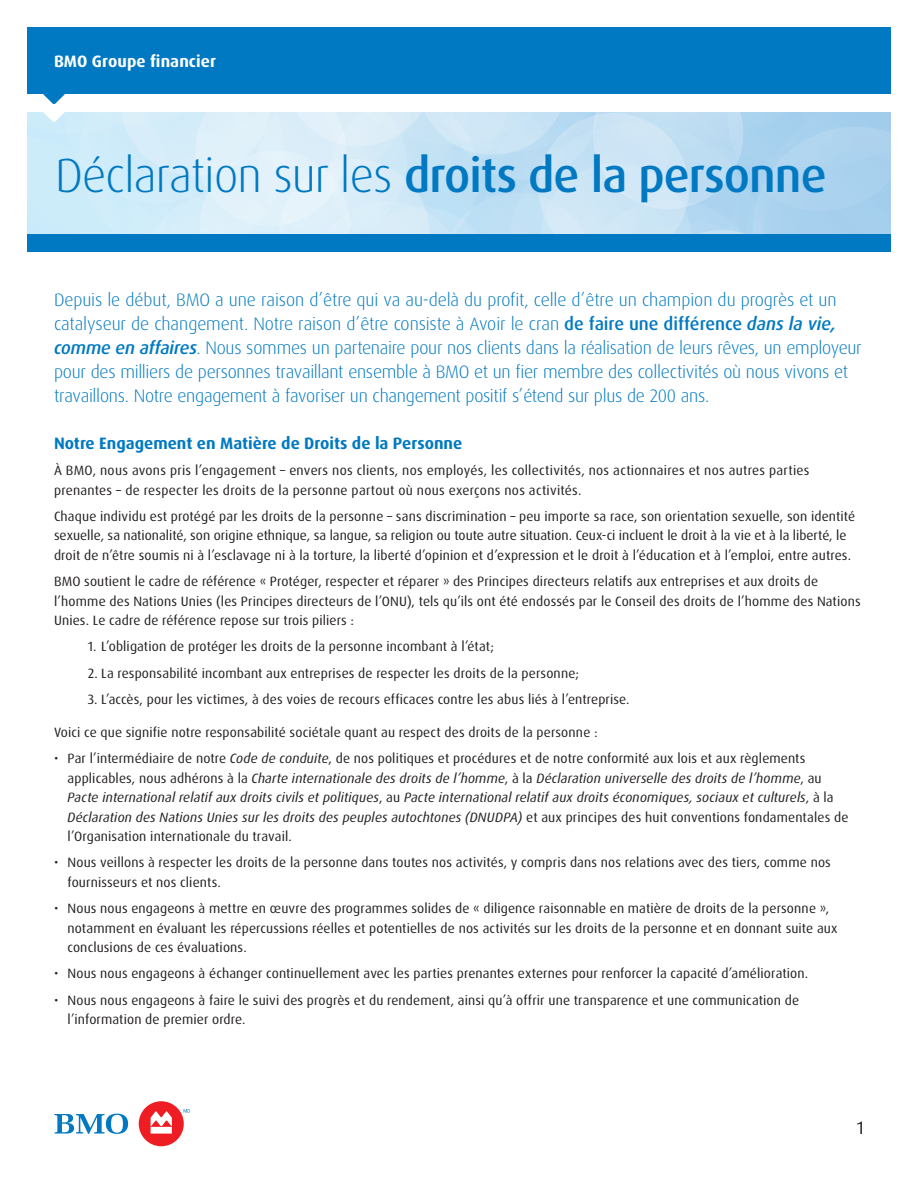
<style>
.page{position:relative;width:918px;height:1188px;background:#fff}
.page>*{position:absolute;margin:0;border:0;box-sizing:border-box;transform-origin:0 0}
.Cover_Title-H1{font:500 48px "Dax Pro";letter-spacing:-.02em;color:#0079c2}
.Intro_Copy_Blue-P{font:300 18px/24px "Dax Pro";letter-spacing:-.015em;color:#0079c2}
.t1{font:18px "Dax Pro";color:#231f20}
.Paragraph_Headline-H{font:700 16.5px "Dax Pro";color:#0079c2}
.Line_of_Business-H1{font:700 16.5px "Dax Pro";letter-spacing:.005em;color:#fff}
.Body_Copy-P{font:13.5px/19.5px "Dax Pro";letter-spacing:.01em;color:#231f20}
.t2{font:italic 13.5px/19.5px "Dax Pro";letter-spacing:.01em;color:#231f20}
.s1{font-weight:300}
.s2{font-weight:500}
.s3{font-weight:500;font-style:italic}
.s4{font-style:normal}
</style>
<div class="page">
<div style="left:27px;top:234px;width:864px;height:18px;background:#0079c2"></div>
<div style="left:27px;top:27px;width:864px;height:67px;background:#0079c2"></div>
<svg style="left:27px;top:94px;width:864px;height:140px;background:#cfe7f6"></svg>
<div style="left:139px;top:1101px;width:45px;height:45px;background:#ee1d23;border-radius:50%"></div>
<svg style="left:55px;top:1114px;width:73px;height:20px"></svg>
<svg style="left:184px;top:1109px;width:6px;height:4px"></svg>
<svg style="left:151px;top:1111px;width:21px;height:23px"></svg>
<h1 class="Line_of_Business-H1" style="left:54px;top:51px;width:163px">BMO Groupe financier</h1>
<h1 class="Cover_Title-H1" style="left:55px;top:144px;width:773px"><span class="s1">Déclaration sur les</span> droits de la personne</h1>
<p class="Intro_Copy_Blue-P" style="left:54px;top:288px;width:809px">Depuis le début, BMO a une raison d’être qui va au-delà du profit, celle d’être un champion du progrès et un catalyseur de changement. Notre raison d’être consiste à Avoir le cran <span class="s2">de faire une différence</span> <span class="s3">dans la vie, comme en affaires</span>. Nous sommes un partenaire pour nos clients dans la réalisation de leurs rêves, un employeur pour des milliers de personnes travaillant ensemble à BMO et un fier membre des collectivités où nous vivons et travaillons. Notre engagement à favoriser un changement positif s’étend sur plus de 200 ans.</p>
<h2 class="Paragraph_Headline-H" style="left:54px;top:433px;width:410px">Notre Engagement en Matière de Droits de la Personne</h2>
<p class="Body_Copy-P" style="left:54px;top:461px;width:757px">À BMO, nous avons pris l’engagement – envers nos clients, nos employés, les collectivités, nos actionnaires et nos autres parties prenantes – de respecter les droits de la personne partout où nous exerçons nos activités.</p>
<p class="Body_Copy-P" style="left:54px;top:507px;width:803px">Chaque individu est protégé par les droits de la personne – sans discrimination – peu importe sa race, son orientation sexuelle, son identité sexuelle, sa nationalité, son origine ethnique, sa langue, sa religion ou toute autre situation. Ceux-ci incluent le droit à la vie et à la liberté, le droit de n’être soumis ni à l’esclavage ni à la torture, la liberté d’opinion et d’expression et le droit à l’éducation et à l’emploi, entre autres.</p>
<p class="Body_Copy-P" style="left:54px;top:572px;width:808px">BMO soutient le cadre de référence « Protéger, respecter et réparer » des Principes directeurs relatifs aux entreprises et aux droits de l’homme des Nations Unies (les Principes directeurs de l’ONU), tels qu’ils ont été endossés par le Conseil des droits de l’homme des Nations<br>Unies. Le cadre de référence repose sur trois piliers :</p>
<p class="Body_Copy-P" style="left:88px;top:637px;width:408px">1. L’obligation de protéger les droits de la personne incombant à l’état;</p>
<p class="Body_Copy-P" style="left:88px;top:663px;width:493px">2. La responsabilité incombant aux entreprises de respecter les droits de la personne;</p>
<p class="Body_Copy-P" style="left:88px;top:690px;width:543px">3. L’accès, pour les victimes, à des voies de recours efficaces contre les abus liés à l’entreprise.</p>
<p class="Body_Copy-P" style="left:54px;top:723px;width:545px">Voici ce que signifie notre responsabilité sociétale quant au respect des droits de la personne :</p>
<p class="t2" style="left:68px;top:749px;width:782px;text-indent:-14px"><span class="s4">• Par l’intermédiaire de notre</span> Code de conduite<span class="s4">, de nos politiques et procédures et de notre conformité aux lois et aux règlements applicables, nous adhérons à la</span> Charte internationale des droits de l’homme<span class="s4">, à la</span> Déclaration universelle des droits de l’homme<span class="s4">, au </span>Pacte international relatif aux droits civils et politiques<span class="s4">, au</span> Pacte international relatif aux droits économiques, sociaux et culturels<span class="s4">, à la </span>Déclaration des Nations Unies sur les droits des peuples autochtones (DNUDPA) <span class="s4">et aux principes des huit conventions fondamentales de l’Organisation internationale du travail.</span></p>
<p class="Body_Copy-P" style="left:68px;top:853px;width:765px;text-indent:-14px">• Nous veillons à respecter les droits de la personne dans toutes nos activités, y compris dans nos relations avec des tiers, comme nos fournisseurs et nos clients.</p>
<p class="Body_Copy-P" style="left:68px;top:899px;width:772px;text-indent:-14px">• Nous nous engageons à mettre en œuvre des programmes solides de « diligence raisonnable en matière de droits de la personne », notamment en évaluant les répercussions réelles et potentielles de nos activités sur les droits de la personne et en donnant suite aux conclusions de ces évaluations.</p>
<p class="Body_Copy-P" style="left:54px;top:964px;width:756px">• Nous nous engageons à échanger continuellement avec les parties prenantes externes pour renforcer la capacité d’amélioration.</p>
<p class="Body_Copy-P" style="left:68px;top:990px;width:733px;text-indent:-14px">• Nous nous engageons à faire le suivi des progrès et du rendement, ainsi qu’à offrir une transparence et une communication de l’information de premier ordre.</p>
<h2 class="t1" style="left:857px;top:1116px;width:9px">1</h2>
</div>
